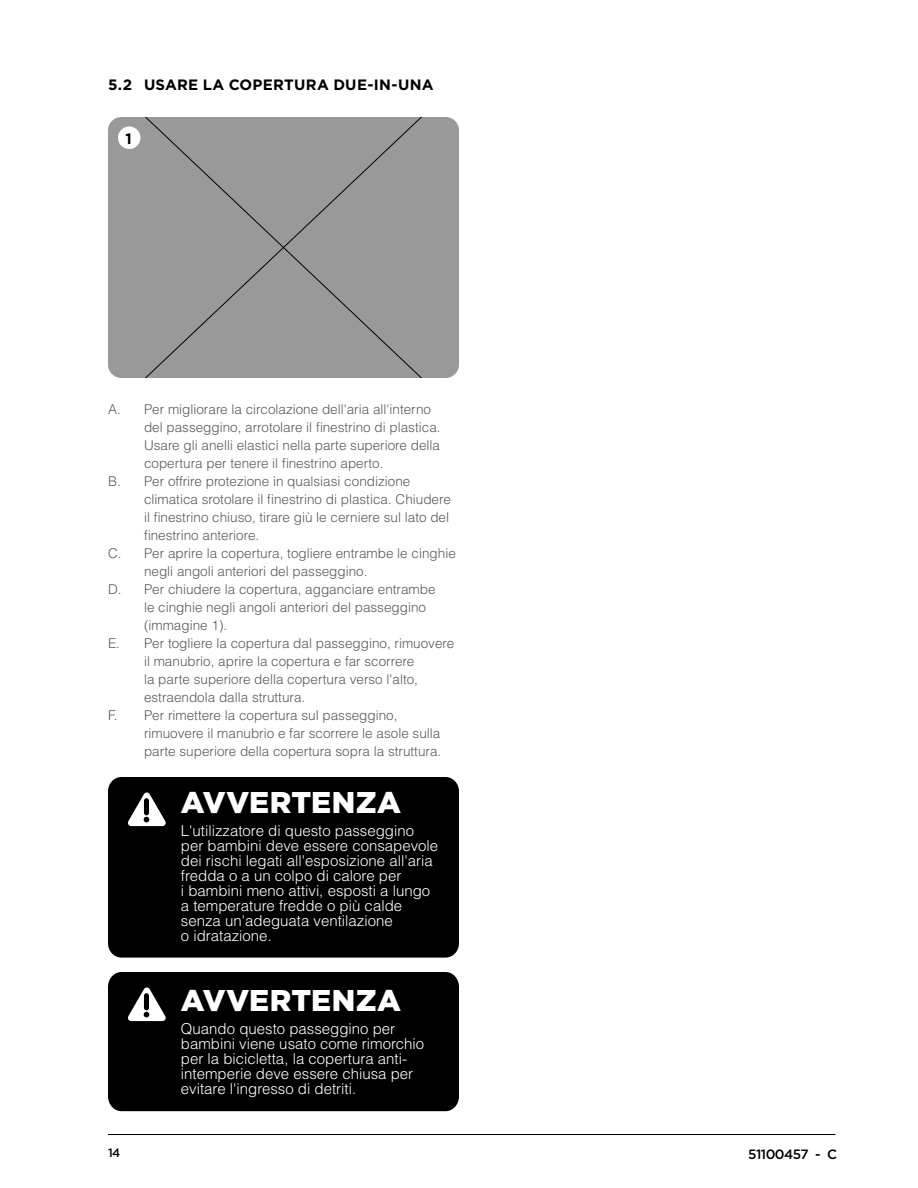
<style>
.page{position:relative;width:918px;height:1188px;background:#fff}
.page>*{position:absolute;margin:0;border:0;box-sizing:border-box;transform-origin:0 0}
.t1{font:900 30px "Gotham";letter-spacing:.01em;color:#fff}
.t2{font:300 15px/15px "Helvetica";color:#fff}
.t3{font:700 15px "Gotham";letter-spacing:.015em;color:#000}
.t4{font:300 13.5px "Helvetica";color:#58595b}
.t5{font:500 13.5px "Thule";letter-spacing:-.04em;color:#000}
.t6{font:500 12px "Thule";color:#000}
</style>
<div class="page">
<hr style="left:108px;top:1134px;width:728px;height:1px;background:#000">
<div style="left:108px;top:777px;width:351px;height:181px;background:#000;border-radius:14px"></div>
<svg style="left:128px;top:792px;width:38px;height:34px"></svg>
<div style="left:108px;top:117px;width:351px;height:261px;background:#999"></div>
<div style="left:118px;top:127px;width:23px;height:22px;background:#fff;border-radius:50%"></div>
<div style="left:108px;top:972px;width:351px;height:139px;background:#000;border-radius:14px"></div>
<svg style="left:128px;top:987px;width:38px;height:34px"></svg>
<p class="t3" style="left:108px;top:75px;width:327px">5.2 USARE LA COPERTURA DUE-I N-UNA</p>
<p class="t3" style="left:125px;top:129px;width:8px">1</p>
<p class="t4" style="left:108px;top:401px;width:325px">A. Per migliorare la circolazione dell'aria all'interno</p>
<p class="t4" style="left:144px;top:419px;width:298px">del passeggino, arrotolare il finestrino di plastica.</p>
<p class="t4" style="left:144px;top:437px;width:298px">Usare gli anelli elastici nella parte superiore della</p>
<p class="t4" style="left:144px;top:455px;width:241px">copertura per tenere il finestrino aperto.</p>
<p class="t4" style="left:108px;top:473px;width:304px">B. Per offrire protezione in qualsiasi condizione</p>
<p class="t4" style="left:144px;top:491px;width:308px">climatica srotolare il finestrino di plastica. Chiudere</p>
<p class="t4" style="left:144px;top:509px;width:307px">il finestrino chiuso, tirare giù le cerniere sul lato del</p>
<p class="t4" style="left:144px;top:527px;width:117px">finestrino anteriore.</p>
<p class="t4" style="left:108px;top:545px;width:349px">C. Per aprire la copertura, togliere entrambe le cinghie</p>
<p class="t4" style="left:144px;top:563px;width:225px">negli angoli anteriori del passeggino.</p>
<p class="t4" style="left:108px;top:581px;width:329px">D. Per chiudere la copertura, agganciare entrambe</p>
<p class="t4" style="left:144px;top:599px;width:284px">le cinghie negli angoli anteriori del passeggino</p>
<p class="t4" style="left:144px;top:617px;width:85px">(immagine 1).</p>
<p class="t4" style="left:108px;top:635px;width:348px">E. Per togliere la copertura dal passeggino, rimuovere</p>
<p class="t4" style="left:144px;top:653px;width:272px">il manubrio, aprire la copertura e far scorrere</p>
<p class="t4" style="left:144px;top:671px;width:276px">la parte superiore della copertura verso l'alto,</p>
<p class="t4" style="left:144px;top:689px;width:163px">estraendola dalla struttura.</p>
<p class="t4" style="left:108px;top:707px;width:291px">F. Per rimettere la copertura sul passeggino,</p>
<p class="t4" style="left:144px;top:725px;width:298px">rimuovere il manubrio e far scorrere le asole sulla</p>
<p class="t4" style="left:144px;top:743px;width:299px">parte superiore della copertura sopra la struttura.</p>
<h1 class="t1" style="left:181px;top:782px;width:221px">AVVERTENZA</h1>
<p class="t2" style="left:181px;top:823px;width:259px">L'utilizzatore di questo passeggino per bambini deve essere consapevole dei rischi legati all'esposizione all'aria fredda o a un colpo di calore per<br>i bambini meno attivi, esposti a lungo a temperature fredde o più calde senza un'adeguata ventilazione<br>o idratazione.</p>
<h1 class="t1" style="left:181px;top:980px;width:221px">AVVERTENZA</h1>
<p class="t2" style="left:181px;top:1021px;width:245px">Quando questo passeggino per bambini viene usato come rimorchio per la bicicletta, la copertura anti&shy;intemperie deve essere chiusa per evitare l'ingresso di detriti.</p>
<p class="t6" style="left:108px;top:1145px;width:14px">14</p>
<p class="t5" style="left:748px;top:1145px;width:90px">51100457 - C</p>
</div>
